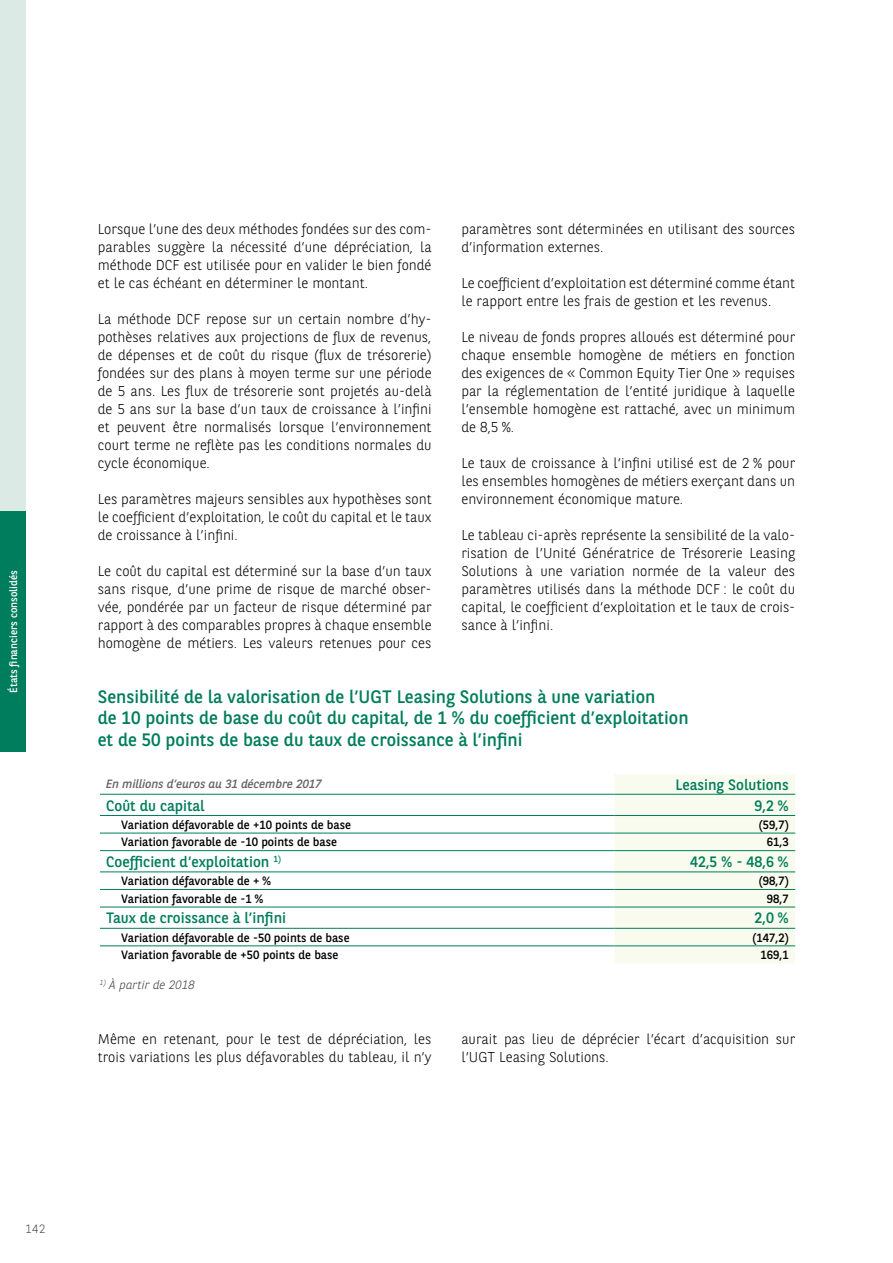
<style>
.page{position:relative;width:893px;height:1263px;background:#fff}
.page>*{position:absolute;margin:0;border:0;box-sizing:border-box;transform-origin:0 0}
.t1{font:18px/21.6px "BNPP Sans";color:#007d5c}
.t2{font:15px "BNPP Sans";color:#007d5c}
.t3{font:300 14.25px/18px "BNPP Sans";color:#000;text-align:justify}
.t4{font:12px "BNPP Sans";color:#000}
.t5{font:italic 12px "BNPP Sans";color:#646363}
.t6{font:italic 300 12px "BNPP Sans";letter-spacing:.01em;color:#3c3c3b}
.t7{font:300 12px "BNPP Sans";color:#4a4a49}
.t8{font:10.5px "BNPP Sans";color:#fff}
</style>
<div class="page">
<div style="left:0;top:0;width:26px;height:733px;background:#dbeae4"></div>
<div style="left:0;top:511px;width:26px;height:240px;background:#007d5c"></div>
<div style="left:614px;top:775px;width:181px;height:188px;background:#fafbef"></div>
<hr style="left:100px;top:794px;width:514px;height:1px;background:#007d5c">
<hr style="left:100px;top:815px;width:514px;height:1px;background:#007d5c">
<hr style="left:100px;top:833px;width:514px;height:1px;background:#007d5c">
<hr style="left:100px;top:850px;width:514px;height:1px;background:#007d5c">
<hr style="left:100px;top:872px;width:514px;height:1px;background:#007d5c">
<hr style="left:100px;top:889px;width:514px;height:1px;background:#007d5c">
<hr style="left:100px;top:907px;width:514px;height:1px;background:#007d5c">
<hr style="left:100px;top:928px;width:514px;height:1px;background:#007d5c">
<hr style="left:100px;top:945px;width:514px;height:1px;background:#007d5c">
<hr style="left:614px;top:794px;width:181px;height:1px;background:#007d5c">
<hr style="left:614px;top:815px;width:181px;height:1px;background:#007d5c">
<hr style="left:614px;top:833px;width:181px;height:1px;background:#007d5c">
<hr style="left:614px;top:850px;width:181px;height:1px;background:#007d5c">
<hr style="left:614px;top:872px;width:181px;height:1px;background:#007d5c">
<hr style="left:614px;top:889px;width:181px;height:1px;background:#007d5c">
<hr style="left:614px;top:907px;width:181px;height:1px;background:#007d5c">
<hr style="left:614px;top:928px;width:181px;height:1px;background:#007d5c">
<hr style="left:614px;top:945px;width:181px;height:1px;background:#007d5c">
<p class="t8" style="left:6px;top:693px;width:124px;rotate:-90deg">États financiers consolidés</p>
<p class="t3" style="left:98px;top:219px;width:335px">Lorsque l’une des deux méthodes fondées sur des com&shy;parables suggère la nécessité d’une dépréciation, la méthode DCF est utilisée pour en valider le bien fondé et le cas échéant en déterminer le montant.</p>
<p class="t3" style="left:98px;top:309px;width:335px">La méthode DCF repose sur un certain nombre d’hy&shy;pothèses relatives aux projections de flux de revenus, de dépenses et de coût du risque (flux de trésorerie) fondées sur des plans à moyen terme sur une période de 5 ans. Les flux de trésorerie sont projetés au-delà de 5 ans sur la base d’un taux de croissance à l’infini et peuvent être normalisés lorsque l’environnement court terme ne reflète pas les conditions normales du cycle économique.</p>
<p class="t3" style="left:98px;top:489px;width:335px">Les paramètres majeurs sensibles aux hypothèses sont le coefficient d’exploitation, le coût du capital et le taux de croissance à l’infini.</p>
<p class="t3" style="left:98px;top:561px;width:335px">Le coût du capital est déterminé sur la base d’un taux sans risque, d’une prime de risque de marché obser&shy;vée, pondérée par un facteur de risque déterminé par rapport à des comparables propres à chaque ensemble homogène de métiers. Les valeurs retenues pour ces</p>
<p class="t3" style="left:461px;top:219px;width:335px">paramètres sont déterminées en utilisant des sources d’information externes.</p>
<p class="t3" style="left:461px;top:273px;width:335px">Le coefficient d’exploitation est déterminé comme étant le rapport entre les frais de gestion et les revenus.</p>
<p class="t3" style="left:461px;top:327px;width:335px">Le niveau de fonds propres alloués est déterminé pour chaque ensemble homogène de métiers en fonction des exigences de « Common Equity Tier One » requises par la réglementation de l’entité juridique à laquelle l’ensemble homogène est rattaché, avec un minimum de 8,5 %.</p>
<p class="t3" style="left:461px;top:453px;width:335px">Le taux de croissance à l’infini utilisé est de 2 % pour les ensembles homogènes de métiers exerçant dans un environnement économique mature.</p>
<p class="t3" style="left:461px;top:525px;width:335px">Le tableau ci-après représente la sensibilité de la valo&shy;risation de l’Unité Génératrice de Trésorerie Leasing Solutions à une variation normée de la valeur des paramètres utilisés dans la méthode DCF : le coût du capital, le coefficient d’exploitation et le taux de crois&shy;sance à l’infini.</p>
<p class="t1" style="left:98px;top:685px;width:592px">Sensibilité de la valorisation de l’UGT Leasing Solutions à une variation<br>de 10 points de base du coût du capital, de 1 % du coefficient d’exploitation et de 50 points de base du taux de croissance à l’infini</p>
<p class="t5" style="left:106px;top:775px;width:217px">En millions d’euros au 31 décembre 2017</p>
<p class="t2" style="left:675px;top:774px;width:115px">Leasing Solutions</p>
<p class="t2" style="left:106px;top:795px;width:100px">Coût du capital</p>
<p class="t2" style="left:754px;top:795px;width:36px">9,2 %</p>
<p class="t4" style="left:121px;top:816px;width:231px">Variation défavorable de +10 points de base</p>
<p class="t4" style="left:759px;top:816px;width:32px">(59,7)</p>
<p class="t4" style="left:121px;top:834px;width:217px">Variation favorable de -10 points de base</p>
<p class="t4" style="left:767px;top:834px;width:23px">61,3</p>
<p class="t2" style="left:106px;top:851px;width:176px">Coefficient d’exploitation <sup>1)</sup></p>
<p class="t2" style="left:690px;top:851px;width:100px">42,5 % - 48,6 %</p>
<p class="t4" style="left:121px;top:873px;width:152px">Variation défavorable de + %</p>
<p class="t4" style="left:759px;top:873px;width:32px">(98,7)</p>
<p class="t4" style="left:121px;top:890px;width:144px">Variation favorable de -1 %</p>
<p class="t4" style="left:767px;top:890px;width:23px">98,7</p>
<p class="t2" style="left:106px;top:908px;width:181px">Taux de croissance à l’infini</p>
<p class="t2" style="left:754px;top:908px;width:36px">2,0 %</p>
<p class="t4" style="left:121px;top:929px;width:230px">Variation défavorable de -50 points de base</p>
<p class="t4" style="left:752px;top:929px;width:38px">(147,2)</p>
<p class="t4" style="left:121px;top:947px;width:219px">Variation favorable de +50 points de base</p>
<p class="t4" style="left:760px;top:947px;width:30px">169,1</p>
<p class="t6" style="left:100px;top:976px;width:96px"><sup>1)</sup> À partir de 2018</p>
<p class="t3" style="left:98px;top:1029px;width:335px">Même en retenant, pour le test de dépréciation, les trois variations les plus défavorables du tableau, il n’y</p>
<p class="t3" style="left:461px;top:1029px;width:335px">aurait pas lieu de déprécier l’écart d’acquisition sur l’UGT Leasing Solutions.</p>
<p class="t7" style="left:26px;top:1220px;width:22px">142</p>
</div>
